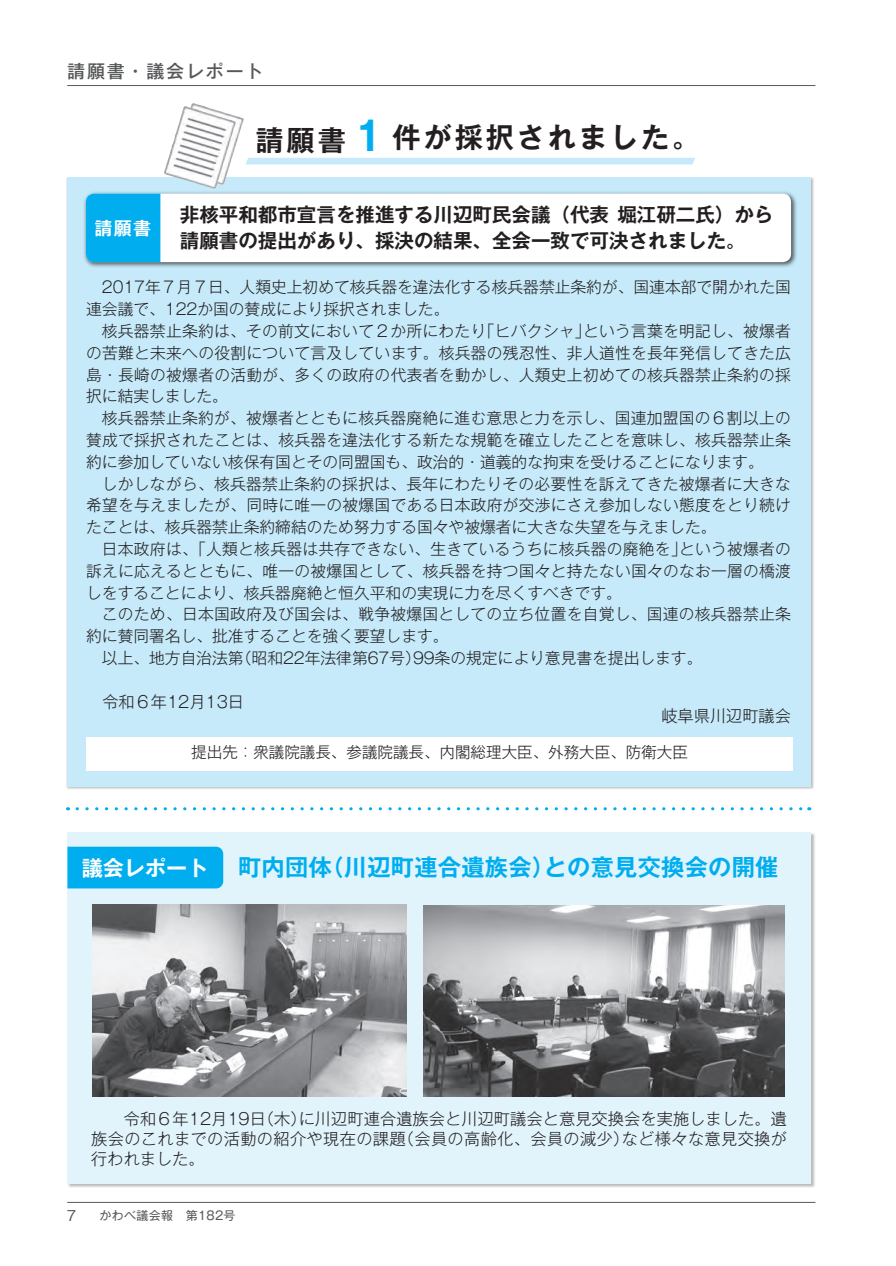
<style>
.page{position:relative;width:896px;height:1266px;background:#fff}
.page>*{position:absolute;margin:0;border:0;box-sizing:border-box;transform-origin:0 0}
.t1{font:700 39.75px "Gothic MB101 Pro De";color:#00aeef}
.t2{font:700 28.2px "Gothic MB101 Pro De";letter-spacing:.1em;color:#231f20}
.t3{font:700 23.25px "Gothic MB101 Pro De";letter-spacing:.01em;color:#00aeef}
.t4{font:700 21.15px "Gothic MB101 Pro De";color:#fff}
.t5{font:700 19.5px "Gothic MB101 Pro De";color:#231f20}
.t6{font:500 18px "Gothic MB101 Pro";letter-spacing:.1em;color:#57585a}
.t7{font:700 18px "Gothic MB101 Pro De";color:#fff}
.t8{font:300 16.2px/20.2px "Gothic MB101 Pro";letter-spacing:.005em;color:#231f20}
.t9{font:300 15.75px/21.8px "Gothic MB101 Pro";letter-spacing:.015em;color:#231f20}
.t10{font:300 15.45px "Gothic MB101 Pro";color:#231f20}
.t11{font:500 15px "Gothic BBB Pro";color:#57585a}
.t12{font:12px "Gothic MB101 Pro";letter-spacing:.025em;color:#57585a}
</style>
<div class="page">
<hr style="left:67px;top:1202px;width:748px;height:1px;background:#57585a">
<hr style="left:67px;top:85px;width:748px;height:1px;background:#57585a">
<div style="left:67px;top:832px;width:744px;height:351px;background:#e1f4fc"></div>
<div style="left:67px;top:846px;width:156px;height:42px;background:#00aeef"></div>
<img style="left:424px;top:905px;width:360px;height:191px">
<img style="left:92px;top:904px;width:315px;height:192px">
<div style="left:67px;top:177px;width:743px;height:609px;background:#c6eafa"></div>
<div style="left:246px;top:158px;width:449px;height:6px;background:#c6eafa"></div>
<div style="left:83px;top:190px;width:714px;height:78px;background:#231f20;opacity:.75"></div>
<div style="left:86px;top:194px;width:705px;height:68px;background:#fff;border-radius:9px"></div>
<div style="left:86px;top:194px;width:74px;height:68px;background:#00aeef"></div>
<img style="left:191px;top:103px;width:52px;height:41px">
<img style="left:164px;top:105px;width:72px;height:84px">
<div style="left:86px;top:737px;width:706px;height:33px;background:#fff"></div>
<svg style="left:77px;top:807px;width:732px;height:3px"></svg>
<p class="t6" style="left:67px;top:57px;width:198px">請願書・議会レポート</p>
<h2 class="t2" style="left:255px;top:117px;width:92px">請願書</h2>
<h1 class="t1" style="left:349px;top:103px;width:41px">１</h1>
<h2 class="t2" style="left:392px;top:114px;width:309px">件が採択されました。</h2>
<p class="t5" style="left:180px;top:199px;width:595px">非核平和都市宣言を推進する川辺町民会議（代表堀江研二氏）から</p>
<p class="t7" style="left:94px;top:213px;width:58px">請願書</p>
<p class="t5" style="left:180px;top:225px;width:567px">請願書の提出があり、採決の結果、全会一致で可決されました。</p>
<p class="t9" style="left:102px;top:274px;width:690px">2017年７月７日、人類史上初めて核兵器を違法化する核兵器禁止条約が、国連本部で開かれた国</p>
<p class="t9" style="left:86px;top:296px;width:365px">連会議で、122か国の賛成により採択されました。</p>
<p class="t9" style="left:583px;top:318px;width:209px">という言葉を明記し、被爆者</p>
<p class="t9" style="left:478px;top:318px;width:113px">「ヒバクシャ」</p>
<p class="t9" style="left:86px;top:318px;width:706px;text-indent:16px">核兵器禁止条約は、その前文において２か所にわたり<br>の苦難と未来への役割について言及しています。核兵器の残忍性、非人道性を長年発信してきた広島・長崎の被爆者の活動が、多くの政府の代表者を動かし、人類史上初めての核兵器禁止条約の採択に結実しました。</p>
<p class="t9" style="left:86px;top:405px;width:706px;text-align:justify;text-indent:16px">核兵器禁止条約が、被爆者とともに核兵器廃絶に進む意思と力を示し、国連加盟国の６割以上の賛成で採択されたことは、核兵器を違法化する新たな規範を確立したことを意味し、核兵器禁止条約に参加していない核保有国とその同盟国も、政治的・道義的な拘束を受けることになります。</p>
<p class="t9" style="left:102px;top:470px;width:690px">しかしながら、核兵器禁止条約の採択は、長年にわたりその必要性を訴えてきた被爆者に大きな</p>
<p class="t9" style="left:86px;top:492px;width:706px">希望を与えましたが、同時に唯一の被爆国である日本政府が交渉にさえ参加しない態度をとり続け</p>
<p class="t9" style="left:86px;top:514px;width:632px">たことは、核兵器禁止条約締結のため努力する国々や被爆者に大きな失望を与えました。</p>
<p class="t9" style="left:679px;top:536px;width:113px">という被爆者の</p>
<p class="t9" style="left:86px;top:536px;width:706px;text-indent:16px">日本政府は、「人類と核兵器は共存できない、生きているうちに核兵器の廃絶を」<br>訴えに応えるとともに、唯一の被爆国として、核兵器を持つ国々と持たない国々のなお一層の橋渡しをすることにより、核兵器廃絶と恒久平和の実現に力を尽くすべきです。</p>
<p class="t9" style="left:102px;top:601px;width:690px">このため、日本国政府及び国会は、戦争被爆国としての立ち位置を自覚し、国連の核兵器禁止条</p>
<p class="t9" style="left:86px;top:623px;width:364px">約に賛同署名し、批准することを強く要望します。</p>
<p class="t9" style="left:413px;top:645px;width:291px">99条の規定により意見書を提出します。</p>
<p class="t9" style="left:236px;top:645px;width:186px">（昭和22年法律第67号）</p>
<p class="t9" style="left:102px;top:645px;width:143px">以上、地方自治法第</p>
<p class="t8" style="left:102px;top:689px;width:159px">令和６年12月13日　</p>
<p class="t10" style="left:191px;top:739px;width:498px">提出先：衆議院議長、参議院議長、内閣総理大臣、外務大臣、防衛大臣</p>
<h3 class="t4" style="left:82px;top:850px;width:128px">議会レポート</h3>
<h3 class="t3" style="left:320px;top:848px;width:236px">（川辺町連合遺族会）</h3>
<h3 class="t3" style="left:543px;top:848px;width:236px">との意見交換会の開催</h3>
<h3 class="t3" style="left:238px;top:848px;width:95px">町内団体</h3>
<p class="t8" style="left:107px;top:1106px;width:201px">　令和６年12月19 （日木）</p>
<p class="t8" style="left:299px;top:1106px;width:489px">に川辺町連合遺族会と川辺町議会と意見交換会を実施しました。遺</p>
<p class="t8" style="left:398px;top:1126px;width:233px">（会員の高齢化、会員の減少）</p>
<p class="t8" style="left:621px;top:1126px;width:167px">など様々な意見交換が</p>
<p class="t8" style="left:91px;top:1126px;width:316px">族会のこれまでの活動の紹介や現在の課題行われました。</p>
<p class="t11" style="left:67px;top:1202px;width:11px">7</p>
<p class="t12" style="left:99px;top:1205px;width:137px">かわべ議会報　第182号</p>
</div>
